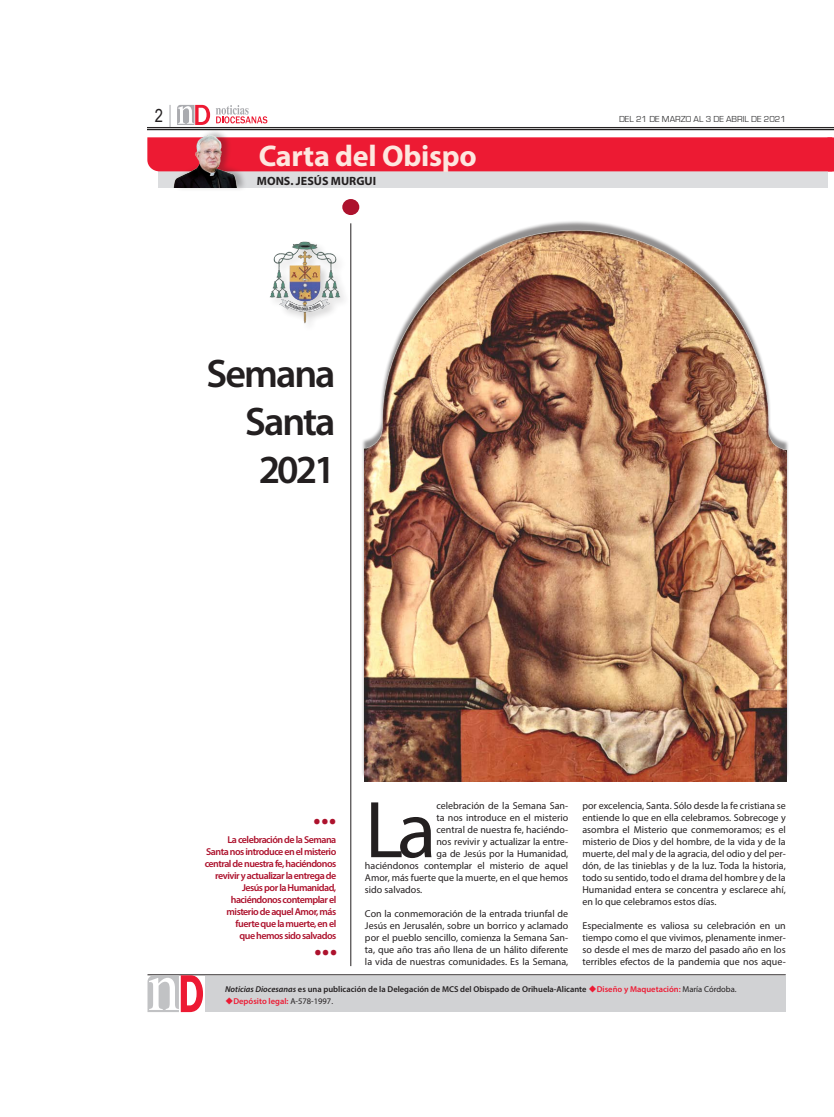
<style>
.page{position:relative;width:834px;height:1117px;background:#fff}
.page>*{position:absolute;margin:0;border:0;box-sizing:border-box;transform-origin:0 0}
.Párrafo_NODI{font:81.2px "Myriad Pro";color:#231f20}
.Párrafo_NODI-2{font:600 40px/48px "Myriad Pro";letter-spacing:-.05em;color:#231f20;text-align:right}
.parrafo2{font:700 30px "Myriad Pro";letter-spacing:-.01em;color:#fde7df}
.parrafo2-2{font:700 30px "Myriad Pro";color:#ad122d}
.t1{font:18px "Arial Narrow";color:#231f20}
.t2{font:700 12px "Myriad Pro";color:#231f20}
.Párrafo_NODI-3{font:10px/12px "Myriad Pro";color:#231f20;text-align:justify}
.Párrafo_NODI-4{font:600 10px/12px "Myriad Pro";letter-spacing:-.05em;color:#ad122d;text-align:right}
.t3{font:9px "Eurostile";color:#3e3e3f}
.t4{font:600 8.5px "Myriad Pro";color:#231f20}
.t5{font:600 8.5px "Myriad Pro";color:#ed1a33}
.s1{font-style:italic}
.s2{color:#ed1a33}
.s3{font-weight:400}
.s4{font-weight:400;color:#231f20}
</style>
<div class="page">
<hr style="left:147px;top:127px;width:686px;height:1px;background:#231f20">
<hr style="left:147px;top:129px;width:686px;height:1px;background:#231f20">
<svg style="left:177px;top:105px;width:33px;height:20px"></svg>
<svg style="left:216px;top:105px;width:51px;height:18px"></svg>
<svg style="left:169px;top:105px;width:1px;height:22px"></svg>
<hr style="left:147px;top:974px;width:638px;height:1px;background:#231f20">
<svg style="left:147px;top:974px;width:57px;height:39px"></svg>
<div style="left:205px;top:977px;width:580px;height:35px;background:#d1d2d4"></div>
<hr style="left:350px;top:223px;width:1px;height:743px;background:#231f20">
<div style="left:342px;top:199px;width:17px;height:16px;background:#ad122d;border-radius:50%"></div>
<img style="left:270px;top:241px;width:70px;height:82px">
<div style="left:158px;top:171px;width:669px;height:17px;background:#dcdddf"></div>
<div style="left:147px;top:137px;width:686px;height:34px;background:#ed1a33"></div>
<div style="left:174px;top:129px;width:73px;height:63px;background:#231f20;opacity:.3"></div>
<img style="left:168px;top:132px;width:73px;height:56px">
<img style="left:364px;top:223px;width:422px;height:559px">
<p class="t1" style="left:155px;top:102px;width:10px">2</p>
<p class="t3" style="left:619px;top:114px;width:168px">DEL 21 DE MARZO AL 3 DE ABRIL DE 2021</p>
<p class="parrafo2" style="left:259px;top:136px;width:219px">Carta del Obispo</p>
<p class="t2" style="left:257px;top:173px;width:121px">MONS. JESÚS MURGUI</p>
<p class="Párrafo_NODI-2" style="left:206px;top:349px;width:131px">Semana<br>Santa</p>
<p class="Párrafo_NODI-2" style="left:259px;top:445px;width:78px">2021</p>
<p class="parrafo2-2" style="left:313px;top:794px;width:25px">...</p>
<p class="Párrafo_NODI-4" style="left:205px;top:833px;width:133px">La celebración de la Semana<br>Santa nos introduce en el misterio central de nuestra fe, haciéndonos revivir y actualizar la entrega de<br>Jesús por la Humanidad,</p>
<p class="Párrafo_NODI-4" style="left:231px;top:893px;width:107px">haciéndonos contemplar el</p>
<p class="Párrafo_NODI-4" style="left:226px;top:905px;width:111px">misterio de aquel Amor, más</p>
<p class="Párrafo_NODI-4" style="left:235px;top:917px;width:102px">fuerte que la muerte, en el</p>
<p class="Párrafo_NODI-4" style="left:239px;top:929px;width:98px">que hemos sido salvados</p>
<p class="parrafo2-2" style="left:314px;top:925px;width:25px">...</p>
<p class="Párrafo_NODI" style="left:365px;top:780px;width:73px">La</p>
<p class="Párrafo_NODI-3" style="left:436px;top:800px;width:133px">celebración de la Semana San-</p>
<p class="Párrafo_NODI-3" style="left:436px;top:812px;width:133px">ta nos introduce en el misterio</p>
<p class="Párrafo_NODI-3" style="left:436px;top:824px;width:133px">central de nuestra fe, haciéndo-</p>
<p class="Párrafo_NODI-3" style="left:436px;top:836px;width:133px">nos revivir y actualizar la entre-</p>
<p class="Párrafo_NODI-3" style="left:436px;top:848px;width:133px">ga de Jesús por la Humanidad,</p>
<p class="Párrafo_NODI-3" style="left:365px;top:860px;width:205px">haciéndonos contemplar el misterio de aquel</p>
<p class="Párrafo_NODI-3" style="left:365px;top:872px;width:205px">Amor, más fuerte que la muerte, en el que hemos</p>
<p class="Párrafo_NODI-3" style="left:365px;top:884px;width:59px">sido salvados.</p>
<p class="Párrafo_NODI-3" style="left:365px;top:908px;width:205px">Con la conmemoración de la entrada triunfal de Jesús en Jerusalén, sobre un borrico y aclamado por el pueblo sencillo, comienza la Semana San&shy;ta, que año tras año llena de un hálito diferente la vida de nuestras comunidades. Es la Semana,</p>
<p class="Párrafo_NODI-3" style="left:582px;top:800px;width:205px">por excelencia, Santa. Sólo desde la fe cristiana se entiende lo que en ella celebramos. Sobrecoge y asombra el Misterio que conmemoramos; es el misterio de Dios y del hombre, de la vida y de la muerte, del mal y de la agracia, del odio y del per&shy;dón, de las tinieblas y de la luz. Toda la historia, todo su sentido, todo el drama del hombre y de la Humanidad entera se concentra y esclarece ahí, en lo que celebramos estos días.</p>
<p class="Párrafo_NODI-3" style="left:582px;top:920px;width:205px">Especialmente es valiosa su celebración en un tiempo como el que vivimos, plenamente inmer&shy;so desde el mes de marzo del pasado año en los terribles efectos de la pandemia que nos aque-</p>
<p class="t4" style="left:225px;top:983px;width:513px"><span class="s1">Noticias Diocesanas</span> es una publicación de la Delegación de MCS del Obispado de Orihuela-Alicante <span class="s2">◆Diseño y Maquetación:</span> <span class="s3">María Córdoba.</span></p>
<p class="t5" style="left:225px;top:995px;width:109px">◆Depósito legal: <span class="s4">A-578-1997.</span></p>
</div>
